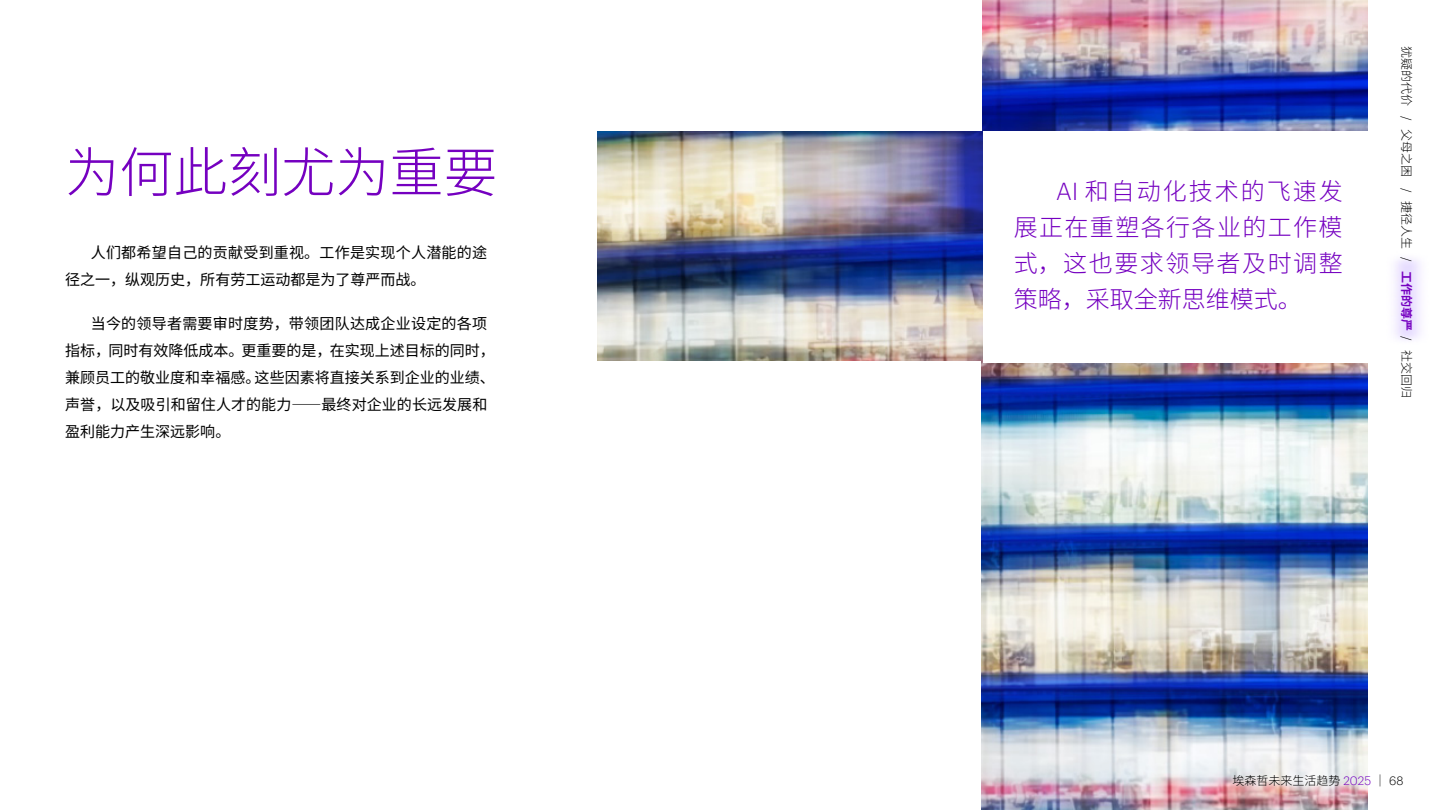
<style>
.page{position:relative;width:1441px;height:810px;background:#fff}
.page>*{position:absolute;margin:0;border:0;box-sizing:border-box;transform-origin:0 0}
.t1{font:300 54px "Source Han Sans SC";color:#7500c0}
.t2{font:300 24px/36px "Source Han Sans SC";letter-spacing:.06em;color:#7500c0;text-align:justify}
.t3{font:15px/27px "Source Han Sans SC";color:#000}
.t4{font:300 12px "Source Han Sans SC";color:#000}
.s1{font-family:"Graphik"}
.s2{font-weight:700;color:#7500c0}
.s3{font-family:"Graphik";color:#7500c0}
</style>
<div class="page">
<img style="left:597px;top:0;width:769px;height:810px">
<div style="left:550px;top:0;width:431px;height:131px;background:#fff"></div>
<div style="left:983px;top:131px;width:395px;height:231px;background:#fff"></div>
<div style="left:579px;top:361px;width:401px;height:449px;background:#fff"></div>
<h1 class="t1" style="left:65px;top:142px;width:433px">为何此刻尤为重要</h1>
<p class="t3" style="left:65px;top:239px;width:423px;text-indent:26px">人们都希望自己的贡献受到重视。工作是实现个人潜能的途径之一，纵观历史，所有劳工运动都是为了尊严而战。</p>
<p class="t3" style="left:65px;top:310px;width:431px;text-indent:26px">当今的领导者需要审时度势，带领团队达成企业设定的各项指标，同时有效降低成本。更重要的是，在实现上述目标的同时，兼顾员工的敬业度和幸福感。这些因素将直接关系到企业的业绩、声誉，以及吸引和留住人才的能力――最终对企业的长远发展和盈利能力产生深远影响。</p>
<h2 class="t2" style="left:1013px;top:174px;width:330px;text-indent:43px"><span class="s1">AI</span> 和自动化技术的飞速发展正在重塑各行各业的工作模式，这也要求领导者及时调整策略，采取全新思维模式。</h2>
<p class="t4" style="left:1412px;top:46px;width:354px;rotate:90deg">犹疑的代价 <span class="s1">/</span> 父母之困 <span class="s1">/</span> 捷径人生 <span class="s1">/</span> <span class="s2">工作的尊严</span> <span class="s1">/</span> 社交回归</p>
<p class="t4" style="left:1232px;top:774px;width:172px">埃森哲未来生活趋势 <span class="s3">2025</span> ｜ <span class="s1">68</span></p>
</div>
